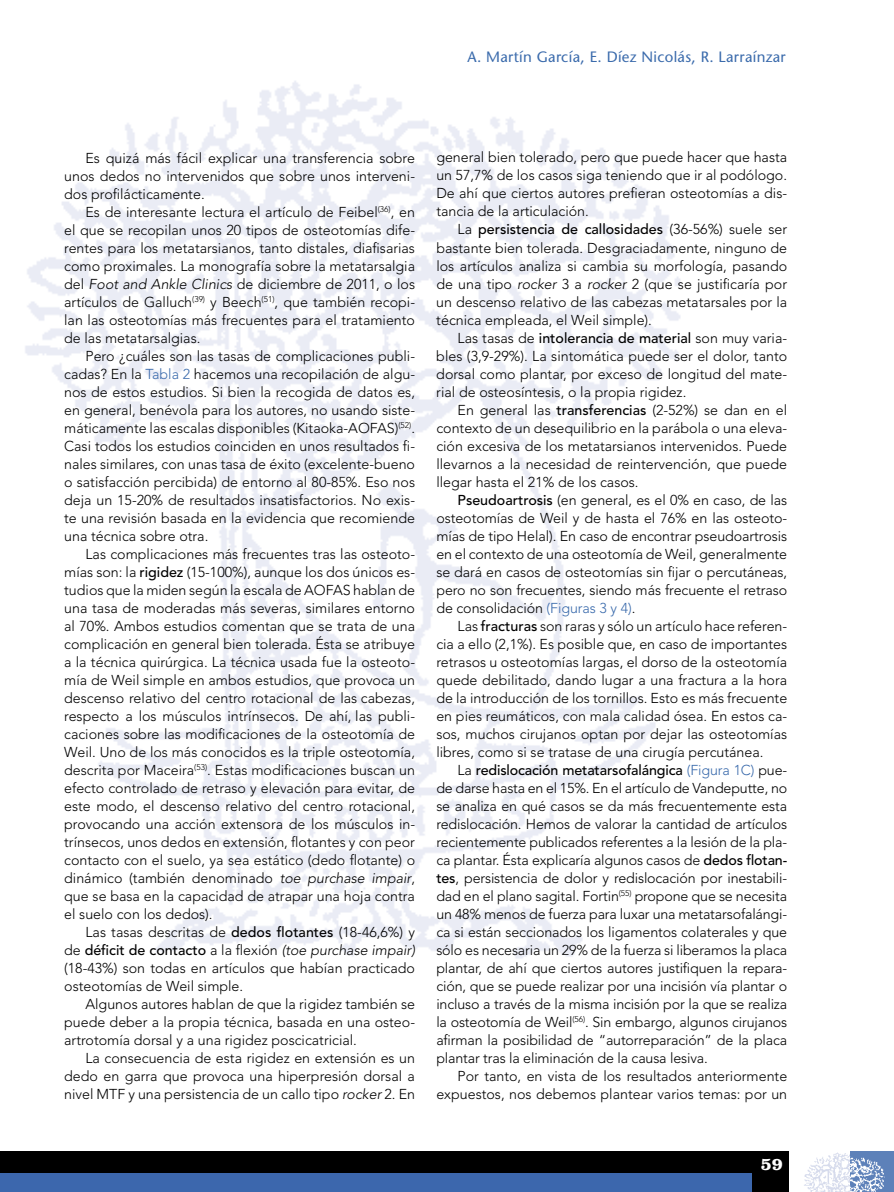
<style>
.page{position:relative;width:894px;height:1192px;background:#fff}
.page>*{position:absolute;margin:0;border:0;box-sizing:border-box;transform-origin:0 0}
.t1{font:700 18px "Clarendon LT Std";color:#fff}
.t2{font:500 15px "Stone Sans Std";letter-spacing:.02em;color:#3b6bac}
._00_Texto_General{font:300 14.25px/18px "Avenir LT Std";color:#000;text-align:justify}
.s1{font-style:italic}
.s2{color:#3b6bac}
.s3{font-weight:500}
</style>
<div class="page">
<img style="left:25px;top:81px;width:656px;height:878px">
<div style="left:0;top:1151px;width:894px;height:40px;background:#000"></div>
<div style="left:1px;top:1172px;width:751px;height:19px;background:#3c67ad"></div>
<div style="left:849px;top:1151px;width:45px;height:40px;background:#5d81b9"></div>
<img style="left:849px;top:1151px;width:36px;height:40px">
<svg style="left:789px;top:1151px;width:60px;height:40px;background:#f3f5f9"></svg>
<p class="t2" style="left:467px;top:47px;width:320px">A. Martín García, E. Díez Nicolás, R. Larraínzar</p>
<p class="_00_Texto_General" style="left:64px;top:149px;width:352px;text-indent:21px">Es quizá más fácil explicar una transferencia sobre unos dedos no intervenidos que sobre unos interveni&shy;dos profilácticamente.</p>
<p class="_00_Texto_General" style="left:64px;top:203px;width:352px;text-indent:21px">Es de interesante lectura el artículo de Feibel<sup>(36)</sup>, en el que se recopilan unos 20 tipos de osteotomías dife&shy;rentes para los metatarsianos, tanto distales, diafisarias como proximales. La monografía sobre la metatarsalgia del <span class="s1">Foot and Ankle Clinics</span> de diciembre de 2011, o los artículos de Galluch<sup>(39)</sup> y Beech<sup>(51)</sup>, que también recopi&shy;lan las osteotomías más frecuentes para el tratamiento de las metatarsalgias.</p>
<p class="_00_Texto_General" style="left:64px;top:347px;width:352px;text-indent:21px">Pero ¿cuáles son las tasas de complicaciones publi&shy;cadas? En la <span class="s2">Tabla 2</span> hacemos una recopilación de algu&shy;nos de estos estudios. Si bien la recogida de datos es, en general, benévola para los autores, no usando siste&shy;máticamente las escalas disponibles (Kitaoka-AOFAS)<sup>(52)</sup>.<br>Casi todos los estudios coinciden en unos resultados fi&shy;nales similares, con unas tasa de éxito (excelente-bueno o satisfacción percibida) de entorno al 80-85%. Eso nos deja un 15-20% de resultados insatisfactorios. No exis&shy;te una revisión basada en la evidencia que recomiende una técnica sobre otra.</p>
<p class="_00_Texto_General" style="left:64px;top:545px;width:352px;text-indent:21px">Las complicaciones más frecuentes tras las osteoto&shy;mías son: la <span class="s3">rigidez</span> (15-100%), aunque los dos únicos es&shy;tudios que la miden según la escala de AOFAS hablan de una tasa de moderadas más severas, similares entorno al 70%. Ambos estudios comentan que se trata de una complicación en general bien tolerada. Ésta se atribuye a la técnica quirúrgica. La técnica usada fue la osteoto&shy;mía de Weil simple en ambos estudios, que provoca un descenso relativo del centro rotacional de las cabezas, respecto a los músculos intrínsecos. De ahí, las publi&shy;caciones sobre las modificaciones de la osteotomía de Weil. Uno de los más conocidos es la triple osteotomía, descrita por Maceira<sup>(53)</sup>. Estas modificaciones buscan un efecto controlado de retraso y elevación para evitar, de este modo, el descenso relativo del centro rotacional, provocando una acción extensora de los músculos in&shy;trínsecos, unos dedos en extensión, flotantes y con peor contacto con el suelo, ya sea estático (dedo flotante) o dinámico (también denominado <span class="s1">toe purchase impair</span>, que se basa en la capacidad de atrapar una hoja contra el suelo con los dedos).</p>
<p class="_00_Texto_General" style="left:64px;top:923px;width:352px;text-indent:21px">Las tasas descritas de <span class="s3">dedos flotantes</span> (18-46,6%) y de <span class="s3">déficit de contacto</span> a la flexión <span class="s1">(toe purchase impair) </span>(18-43%) son todas en artículos que habían practicado osteotomías de Weil simple.</p>
<p class="_00_Texto_General" style="left:64px;top:995px;width:352px;text-indent:21px">Algunos autores hablan de que la rigidez también se puede deber a la propia técnica, basada en una osteo&shy;artrotomía dorsal y a una rigidez poscicatricial.</p>
<p class="_00_Texto_General" style="left:64px;top:1049px;width:352px;text-indent:21px">La consecuencia de esta rigidez en extensión es un dedo en garra que provoca una hiperpresión dorsal a nivel MTF y una persistencia de un callo tipo <span class="s1">rocker</span> 2. En</p>
<p class="_00_Texto_General" style="left:436px;top:149px;width:352px">general bien tolerado, pero que puede hacer que hasta un 57,7% de los casos siga teniendo que ir al podólogo.<br>De ahí que ciertos autores prefieran osteotomías a dis&shy;tancia de la articulación.</p>
<p class="_00_Texto_General" style="left:436px;top:221px;width:352px;text-indent:21px">La <span class="s3">persistencia de callosidades</span> (36-56%) suele ser bastante bien tolerada. Desgraciadamente, ninguno de los artículos analiza si cambia su morfología, pasando de una tipo <span class="s1">rocker</span> 3 a <span class="s1">rocker</span> 2 (que se justificaría por un descenso relativo de las cabezas metatarsales por la técnica empleada, el Weil simple).</p>
<p class="_00_Texto_General" style="left:436px;top:329px;width:352px;text-indent:21px">Las tasas de <span class="s3">intolerancia de material</span> son muy varia&shy;bles (3,9-29%). La sintomática puede ser el dolor, tanto dorsal como plantar, por exceso de longitud del mate&shy;rial de osteosíntesis, o la propia rigidez.</p>
<p class="_00_Texto_General" style="left:436px;top:400px;width:352px;text-indent:21px">En general las <span class="s3">transferencias</span> (2-52%) se dan en el contexto de un desequilibrio en la parábola o una eleva&shy;ción excesiva de los metatarsianos intervenidos. Puede llevarnos a la necesidad de reintervención, que puede llegar hasta el 21% de los casos.</p>
<p class="_00_Texto_General" style="left:436px;top:490px;width:352px;text-indent:21px"><span class="s3">Pseudoartrosis</span> (en general, es el 0% en caso, de las osteotomías de Weil y de hasta el 76% en las osteoto&shy;mías de tipo Helal). En caso de encontrar pseudoartrosis en el contexto de una osteotomía de Weil, generalmente se dará en casos de osteotomías sin fijar o percutáneas, pero no son frecuentes, siendo más frecuente el retraso de consolidación <span class="s2">(Figuras 3 y 4)</span>.</p>
<p class="_00_Texto_General" style="left:436px;top:617px;width:352px;text-indent:21px">Las <span class="s3">fracturas</span> son raras y sólo un artículo hace referen&shy;cia a ello (2,1%). Es posible que, en caso de importantes retrasos u osteotomías largas, el dorso de la osteotomía quede debilitado, dando lugar a una fractura a la hora de la introducción de los tornillos. Esto es más frecuente en pies reumáticos, con mala calidad ósea. En estos ca&shy;sos, muchos cirujanos optan por dejar las osteotomías libres, como si se tratase de una cirugía percutánea.</p>
<p class="_00_Texto_General" style="left:436px;top:761px;width:352px;text-indent:21px">La <span class="s3">redislocación metatarsofalángica</span> <span class="s2">(Figura 1C)</span> pue&shy;de darse hasta en el 15%. En el artículo de Vandeputte, no se analiza en qué casos se da más frecuentemente esta redislocación. Hemos de valorar la cantidad de artículos recientemente publicados referentes a la lesión de la pla&shy;ca plantar. Ésta explicaría algunos casos de <span class="s3">dedos flotan&shy;tes</span>, persistencia de dolor y redislocación por inestabili&shy;dad en el plano sagital. Fortin<sup>(55)</sup> propone que se necesita un 48% menos de fuerza para luxar una metatarsofalángi&shy;ca si están seccionados los ligamentos colaterales y que sólo es necesaria un 29% de la fuerza si liberamos la placa plantar, de ahí que ciertos autores justifiquen la repara&shy;ción, que se puede realizar por una incisión vía plantar o incluso a través de la misma incisión por la que se realiza la osteotomía de Weil<sup>(56)</sup>. Sin embargo, algunos cirujanos afirman la posibilidad de “autorreparación” de la placa plantar tras la eliminación de la causa lesiva.</p>
<p class="_00_Texto_General" style="left:436px;top:1067px;width:352px;text-align:right">Por tanto, en vista de los resultados anteriormente expuestos, nos debemos plantear varios temas: por un</p>
<p class="t1" style="left:761px;top:1153px;width:23px">59</p>
</div>
